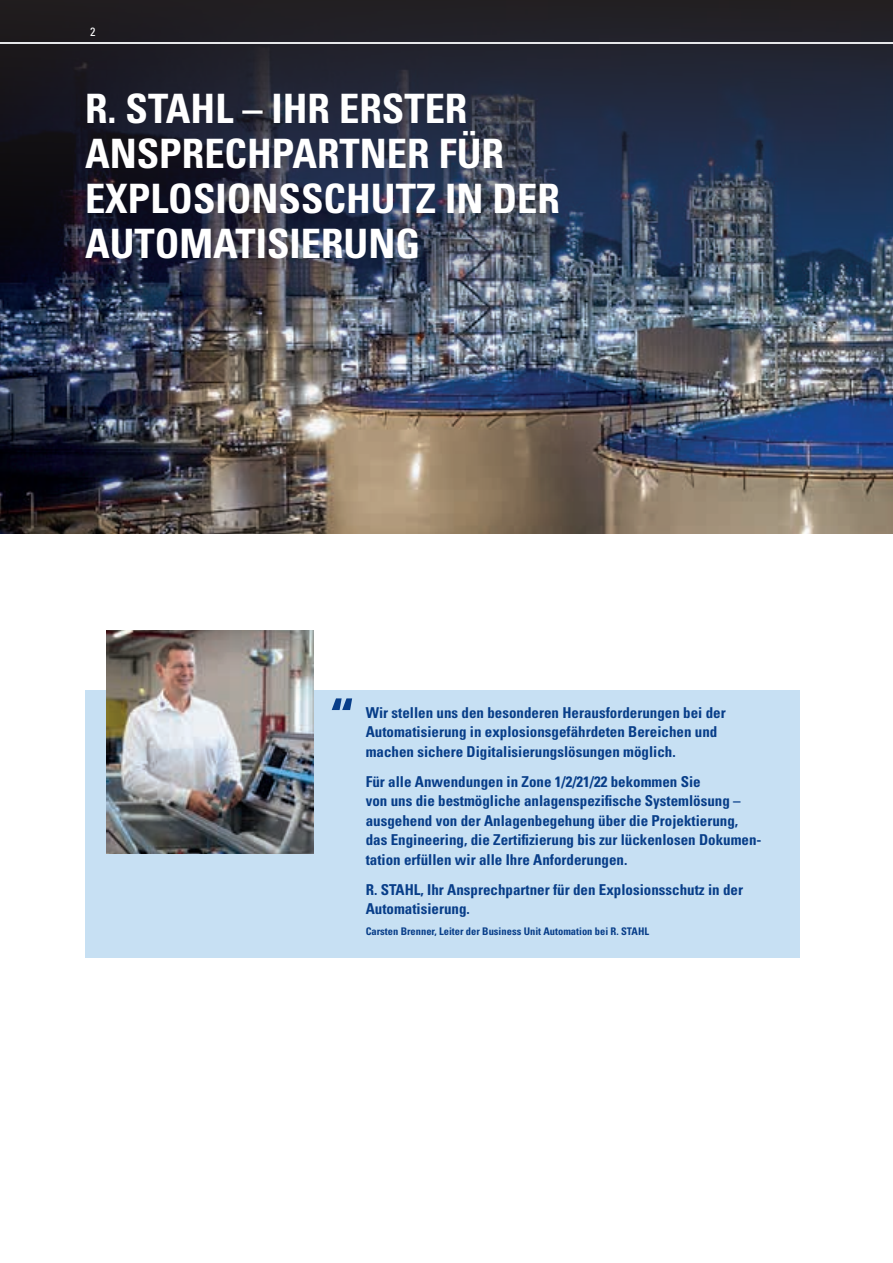
<style>
.page{position:relative;width:893px;height:1263px;background:#fff}
.page>*{position:absolute;margin:0;border:0;box-sizing:border-box;transform-origin:0 0}
.t1{font:700 condensed 58.95px "Univers LT Std";color:#083e89}
.t2{font:700 condensed 40.5px/45px "Univers LT Std";color:#fff}
.t3{font:700 condensed 15px/19.5px "Univers LT Std";color:#083e89}
.t4{font:condensed 12px "Univers LT Std";color:#fff}
.t5{font:700 condensed 10.5px "Univers LT Std";color:#083e89}
</style>
<div class="page">
<img style="left:0;top:378px;width:893px;height:156px">
<img style="left:0;top:0;width:893px;height:378px">
<div style="left:85px;top:690px;width:714px;height:268px;background:#c7e0f3"></div>
<img style="left:106px;top:630px;width:207px;height:223px">
<hr style="left:0;top:42px;width:893px;height:2px;background:#e6e7e9">
<p class="t4" style="left:90px;top:24px;width:7px">2</p>
<h2 class="t2" style="left:85px;top:86px;width:476px">R. STAHL – IHR ERSTER<br>ANSPRECHPARTNER FÜR<br>EXPLOSIONSSCHUTZ IN DER<br>AUTOMATISIERUNG</h2>
<h1 class="t1" style="left:329px;top:684px;width:28px">“</h1>
<p class="t3" style="left:366px;top:702px;width:361px">Wir stellen uns den besonderen Herausforderungen bei der<br>Automatisierung in explosionsgefährdeten Bereichen und machen sichere Digitalisierungslösungen möglich.</p>
<p class="t3" style="left:366px;top:771px;width:397px">Für alle Anwendungen in Zone 1/2/21/22 bekommen Sie<br>von uns die bestmögliche anlagenspezifische Systemlösung – ausgehend von der Anlagenbegehung über die Projektierung, das Engineering, die Zertifizierung bis zur lückenlosen Dokumen&shy;tation erfüllen wir alle Ihre Anforderungen.</p>
<p class="t3" style="left:366px;top:879px;width:379px">R. STAHL, Ihr Ansprechpartner für den Explosionsschutz in der<br>Automatisierung.</p>
<p class="t5" style="left:366px;top:925px;width:285px">Carsten Brenner, Leiter der Business Unit Automation bei R. STAHL</p>
</div>
